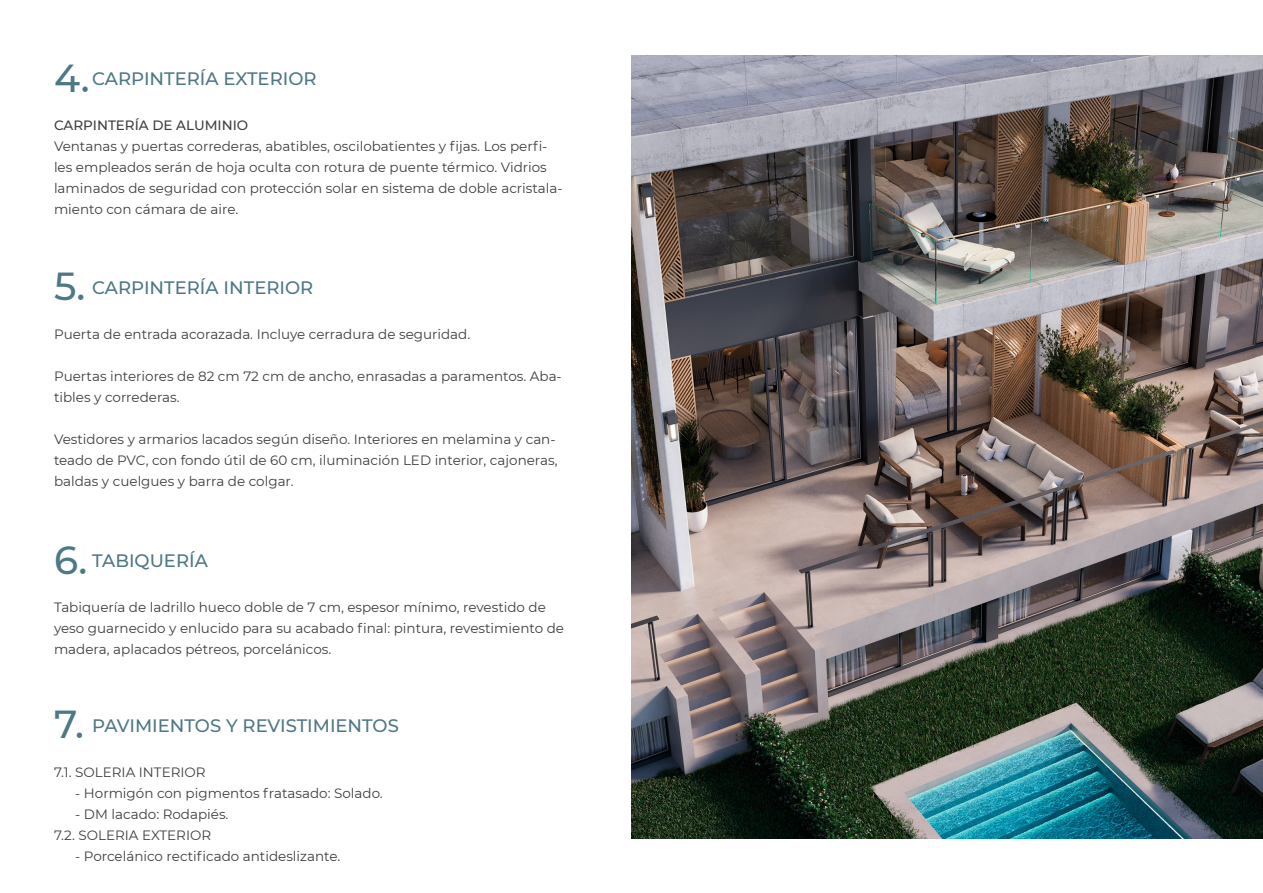
<style>
.page{position:relative;width:1263px;height:893px;background:#fff}
.page>*{position:absolute;margin:0;border:0;box-sizing:border-box;transform-origin:0 0}
.t1{font:500 39px "Montserrat";color:#4d7885}
.t2{font:500 18px "Montserrat";color:#4d7885}
.t3{font:13.5px/21px "Montserrat";color:#3e3e3f}
.t4{font:500 13.5px "Montserrat";color:#3e3e3f}
</style>
<div class="page">
<img style="left:631px;top:55px;width:632px;height:784px">
<p class="t1" style="left:54px;top:51px;width:37px">4.</p>
<p class="t2" style="left:92px;top:66px;width:226px">CARPINTERÍA EXTERIOR</p>
<p class="t4" style="left:54px;top:116px;width:196px">CARPINTERÍA DE ALUMINIO</p>
<p class="t3" style="left:54px;top:135px;width:510px">Ventanas y puertas correderas, abatibles, oscilobatientes y fijas. Los perfi&shy;les empleados serán de hoja oculta con rotura de puente térmico. Vidrios laminados de seguridad con protección solar en sistema de doble acristala&shy;miento con cámara de aire.</p>
<p class="t1" style="left:54px;top:259px;width:33px">5.</p>
<p class="t2" style="left:92px;top:275px;width:222px">CARPINTERÍA INTERIOR</p>
<p class="t3" style="left:54px;top:323px;width:418px">Puerta de entrada acorazada. Incluye cerradura de seguridad.</p>
<p class="t3" style="left:54px;top:365px;width:509px">Puertas interiores de 82 cm 72 cm de ancho, enrasadas a paramentos. Aba&shy;tibles y correderas.</p>
<p class="t3" style="left:54px;top:428px;width:505px">Vestidores y armarios lacados según diseño. Interiores en melamina y can&shy;teado de PVC, con fondo útil de 60 cm, iluminación LED interior, cajoneras, baldas y cuelgues y barra de colgar.</p>
<p class="t1" style="left:54px;top:532px;width:35px">6.</p>
<p class="t2" style="left:92px;top:548px;width:117px">TABIQUERÍA</p>
<p class="t3" style="left:54px;top:596px;width:511px">Tabiquería de ladrillo hueco doble de 7 cm, espesor mínimo, revestido de yeso guarnecido y enlucido para su acabado final: pintura, revestimiento de madera, aplacados pétreos, porcelánicos.</p>
<p class="t1" style="left:54px;top:697px;width:32px">7.</p>
<p class="t2" style="left:92px;top:713px;width:308px">PAVIMIENTOS Y REVISTIMIENTOS</p>
<p class="t3" style="left:54px;top:761px;width:153px">7.1. SOLERIA INTERIOR</p>
<p class="t3" style="left:75px;top:782px;width:309px">- Hormigón con pigmentos fratasado: Solado.</p>
<p class="t3" style="left:75px;top:803px;width:155px">- DM lacado: Rodapiés.</p>
<p class="t3" style="left:54px;top:824px;width:159px">7.2. SOLERIA EXTERIOR</p>
<p class="t3" style="left:75px;top:845px;width:267px">- Porcelánico rectificado antideslizante.</p>
</div>
